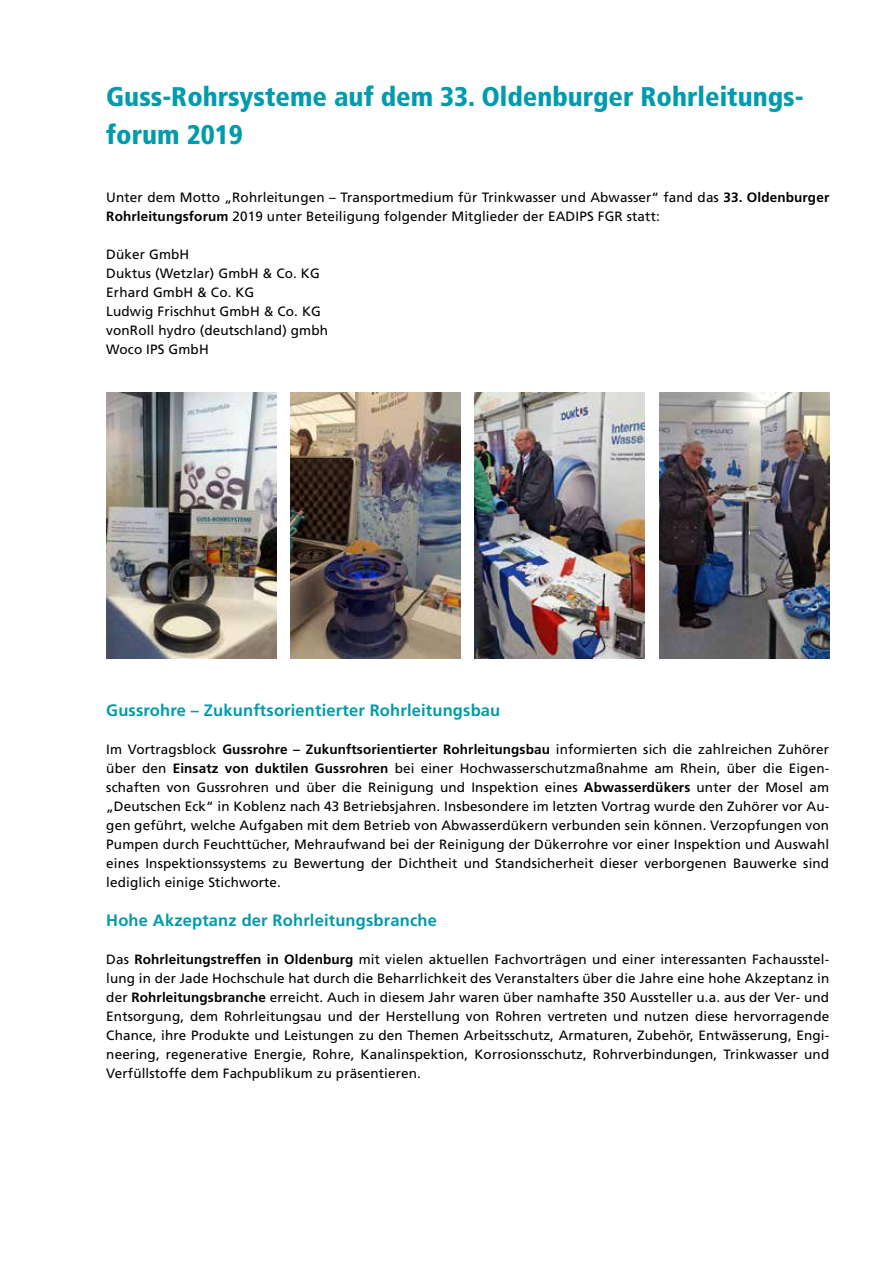
<style>
.page{position:relative;width:893px;height:1263px;background:#fff}
.page>*{position:absolute;margin:0;border:0;box-sizing:border-box;transform-origin:0 0}
.t1{font:900 condensed 27px/38.1px "Frutiger";color:#009bac}
.t2{font:700 16.5px "Frutiger";letter-spacing:.01em;color:#009bac}
.t3{font:13.5px/19px "Frutiger";letter-spacing:.01em;color:#000}
.s1{font-weight:700}
</style>
<div class="page">
<img style="left:106px;top:392px;width:170px;height:267px">
<img style="left:290px;top:392px;width:170px;height:267px">
<img style="left:474px;top:392px;width:170px;height:267px">
<img style="left:659px;top:392px;width:170px;height:267px">
<h1 class="t1" style="left:106px;top:78px;width:699px">Guss-Rohrsysteme auf dem 33. Oldenburger Rohrleitungs&shy;forum 2019</h1>
<p class="t3" style="left:106px;top:187px;width:724px">Unter dem Motto „Rohrleitungen – Transportmedium für Trinkwasser und Abwasser“ fand das <span class="s1">33. Oldenburger<br>Rohrleitungsforum</span> 2019 unter Beteiligung folgender Mitglieder der EADIPS FGR statt:</p>
<p class="t3" style="left:106px;top:245px;width:223px">Düker GmbH<br>Duktus (Wetzlar) GmbH &amp; Co. KG<br>Erhard GmbH &amp; Co. KG<br>Ludwig Frischhut GmbH &amp; Co. KG vonRoll hydro (deutschland) gmbh<br>Woco IPS GmbH</p>
<p class="t2" style="left:106px;top:700px;width:396px">Gussrohre – Zukunftsorientierter Rohrleitungsbau</p>
<p class="t3" style="left:106px;top:740px;width:724px;text-align:justify">Im Vortragsblock <span class="s1">Gussrohre – Zukunftsorientierter Rohrleitungsbau</span> informierten sich die zahlreichen Zuhörer über den <span class="s1">Einsatz von duktilen Gussrohren</span> bei einer Hochwasserschutzmaßnahme am Rhein, über die Eigen&shy;schaften von Gussrohren und über die Reinigung und Inspektion eines <span class="s1">Abwasserdükers</span> unter der Mosel am „Deutschen Eck“ in Koblenz nach 43 Betriebsjahren. Insbesondere im letzten Vortrag wurde den Zuhörer vor Au&shy;gen geführt, welche Aufgaben mit dem Betrieb von Abwasserdükern verbunden sein können. Verzopfungen von Pumpen durch Feuchttücher, Mehraufwand bei der Reinigung der Dükerrohre vor einer Inspektion und Auswahl eines Inspektionssystems zu Bewertung der Dichtheit und Standsicherheit dieser verborgenen Bauwerke sind lediglich einige Stichworte.</p>
<p class="t2" style="left:106px;top:910px;width:332px">Hohe Akzeptanz der Rohrleitungsbranche</p>
<p class="t3" style="left:106px;top:949px;width:724px;text-align:justify">Das <span class="s1">Rohrleitungstreffen in Oldenburg</span> mit vielen aktuellen Fachvorträgen und einer interessanten Fachausstel&shy;lung in der Jade Hochschule hat durch die Beharrlichkeit des Veranstalters über die Jahre eine hohe Akzeptanz in der <span class="s1">Rohrleitungsbranche</span> erreicht. Auch in diesem Jahr waren über namhafte 350 Aussteller u.a. aus der Ver- und Entsorgung, dem Rohrleitungsau und der Herstellung von Rohren vertreten und nutzen diese hervorragende Chance, ihre Produkte und Leistungen zu den Themen Arbeitsschutz, Armaturen, Zubehör, Entwässerung, Engi&shy;neering, regenerative Energie, Rohre, Kanalinspektion, Korrosionsschutz, Rohrverbindungen, Trinkwasser und Verfüllstoffe dem Fachpublikum zu präsentieren.</p>
</div>
